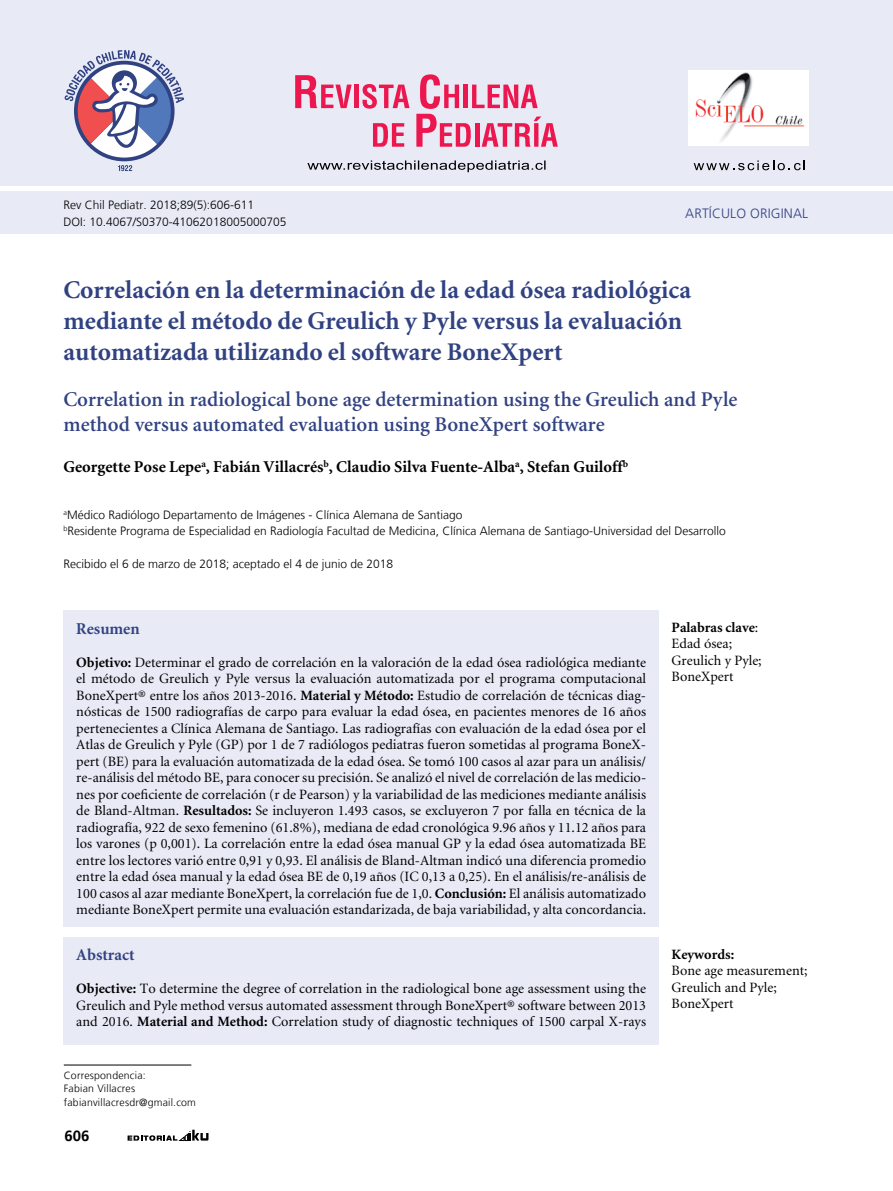
<style>
.page{position:relative;width:893px;height:1191px;background:#fff}
.page>*{position:absolute;margin:0;border:0;box-sizing:border-box;transform-origin:0 0}
.t1{font:700 25.5px/30.6px "Minion";color:#314282}
.t2{font:600 21px/25.2px "Minion";color:#314282}
.t3{font:700 16.5px "Minion";color:#000}
.t4{font:700 16.5px "Minion";color:#314282}
.t5{font:700 15px "Frutiger LT";color:#000}
.t6{font:14.25px/16.5px "Minion";color:#000}
.t7{font:700 14.25px "Minion";color:#000}
.t8{font:300 13.5px "Frutiger LT";letter-spacing:.01em;color:#314282}
.t9{font:300 12px/16.5px "Frutiger LT";color:#000}
.t10{font:300 10.5px/13.5px "Frutiger LT";letter-spacing:.02em;color:#000}
.s1{font-weight:700}
</style>
<div class="page">
<svg style="left:128px;top:1129px;width:81px;height:11px"></svg>
<div style="left:0;top:192px;width:893px;height:42px;background:#e8eaf6"></div>
<div style="left:0;top:0;width:893px;height:186px;background:#e8eaf6"></div>
<svg style="left:694px;top:160px;width:111px;height:10px"></svg>
<svg style="left:373px;top:123px;width:31px;height:24px"></svg>
<svg style="left:295px;top:75px;width:57px;height:33px"></svg>
<div style="left:354px;top:85px;width:5px;height:23px;background:#ed174f"></div>
<svg style="left:362px;top:84px;width:47px;height:25px"></svg>
<svg style="left:416px;top:74px;width:142px;height:73px"></svg>
<svg style="left:118px;top:165px;width:14px;height:6px"></svg>
<svg style="left:65px;top:50px;width:119px;height:108px"></svg>
<svg style="left:307px;top:160px;width:239px;height:12px"></svg>
<img style="left:689px;top:70px;width:119px;height:76px">
<hr style="left:64px;top:1064px;width:127px;height:1px;background:#000">
<div style="left:64px;top:610px;width:595px;height:316px;background:#e8eaf6"></div>
<div style="left:64px;top:937px;width:595px;height:108px;background:#e8eaf6"></div>
<p class="t9" style="left:64px;top:197px;width:224px">Rev Chil Pediatr. 2018;89(5):606-611<br>DOI: 10.4067/S0370-41062018005000705</p>
<p class="t8" style="left:685px;top:205px;width:36px">Artículo</p>
<p class="t8" style="left:750px;top:205px;width:17px">Origi</p>
<p class="t8" style="left:784px;top:205px;width:23px">nal</p>
<h1 class="t1" style="left:64px;top:276px;width:629px">Correlación en la determinación de la edad ósea radiológica mediante el método de Greulich y Pyle versus la evaluación automatizada utilizando el software BoneXpert</h1>
<h2 class="t2" style="left:64px;top:387px;width:675px">Correlation in radiological bone age determination using the Greulich and Pyle method versus automated evaluation using BoneXpert software</h2>
<p class="t3" style="left:64px;top:458px;width:566px">Georgette Pose Lepe<sup>a</sup>, Fabián Villacrés<sup>b</sup>, Claudio Silva Fuente-Alba<sup>a</sup>, Stefan Guiloff<sup>b</sup></p>
<p class="t9" style="left:64px;top:506px;width:664px"><sup>a</sup>Médico Radiólogo Departamento de Imágenes - Clínica Alemana de Santiago<br><sup>b</sup>Residente Programa de Especialidad en Radiología Facultad de Medicina, Clínica Alemana de Santiago-Universidad del Desarrollo</p>
<p class="t9" style="left:64px;top:556px;width:331px">Recibido el 6 de marzo de 2018; aceptado el 4 de junio de 2018</p>
<p class="t4" style="left:76px;top:620px;width:65px">Resumen</p>
<p class="t6" style="left:76px;top:654px;width:571px;text-align:justify"><span class="s1">Objetivo:</span> Determinar el grado de correlación en la valoración de la edad ósea radiológica mediante el método de Greulich y Pyle versus la evaluación automatizada por el programa computacional BoneXpert® entre los años 2013-2016. <span class="s1">Material y Método:</span> Estudio de correlación de técnicas diag&shy;nósticas de 1500 radiografías de carpo para evaluar la edad ósea, en pacientes menores de 16 años pertenecientes a Clínica Alemana de Santiago. Las radiografías con evaluación de la edad ósea por el Atlas de Greulich y Pyle (GP) por 1 de 7 radiólogos pediatras fueron sometidas al programa BoneX&shy;pert (BE) para la evaluación automatizada de la edad ósea. Se tomó 100 casos al azar para un análisis/ re-análisis del método BE, para conocer su precisión. Se analizó el nivel de correlación de las medicio&shy;nes por coeficiente de correlación (r de Pearson) y la variabilidad de las mediciones mediante análisis de Bland-Altman. <span class="s1">Resultados:</span> Se incluyeron 1.493 casos, se excluyeron 7 por falla en técnica de la radiografía, 922 de sexo femenino (61.8%), mediana de edad cronológica 9.96 años y 11.12 años para los varones (p 0,001). La correlación entre la edad ósea manual GP y la edad ósea automatizada BE entre los lectores varió entre 0,91 y 0,93. El análisis de Bland-Altman indicó una diferencia promedio entre la edad ósea manual y la edad ósea BE de 0,19 años (IC 0,13 a 0,25). En el análisis/re-análisis de 100 casos al azar mediante BoneXpert, la correlación fue de 1,0. <span class="s1">Conclusión:</span> El análisis automatizado mediante BoneXpert permite una evaluación estandarizada, de baja variabilidad, y alta concordancia.</p>
<p class="t4" style="left:76px;top:946px;width:60px">Abstract</p>
<p class="t6" style="left:76px;top:981px;width:571px;text-align:justify"><span class="s1">Objective:</span> To determine the degree of correlation in the radiological bone age assessment using the Greulich and Pyle method versus automated assessment through BoneXpert® software between 2013 and 2016. <span class="s1">Material and Method:</span> Correlation study of diagnostic techniques of 1500 carpal X-rays</p>
<p class="t10" style="left:64px;top:1068px;width:134px">Correspondencia:<br>Fabian Villacres fabianvillacresdr@gmail.com</p>
<p class="t5" style="left:65px;top:1126px;width:27px">606</p>
<p class="t6" style="left:672px;top:619px;width:92px"><span class="s1">Palabras clave</span>:<br>Edad ósea;<br>Greulich y Pyle;<br>BoneXpert</p>
<p class="t7" style="left:672px;top:947px;width:64px">Keywords:</p>
<p class="t6" style="left:672px;top:963px;width:137px">Bone age measurement;<br>Greulich and Pyle;<br>BoneXpert</p>
</div>
